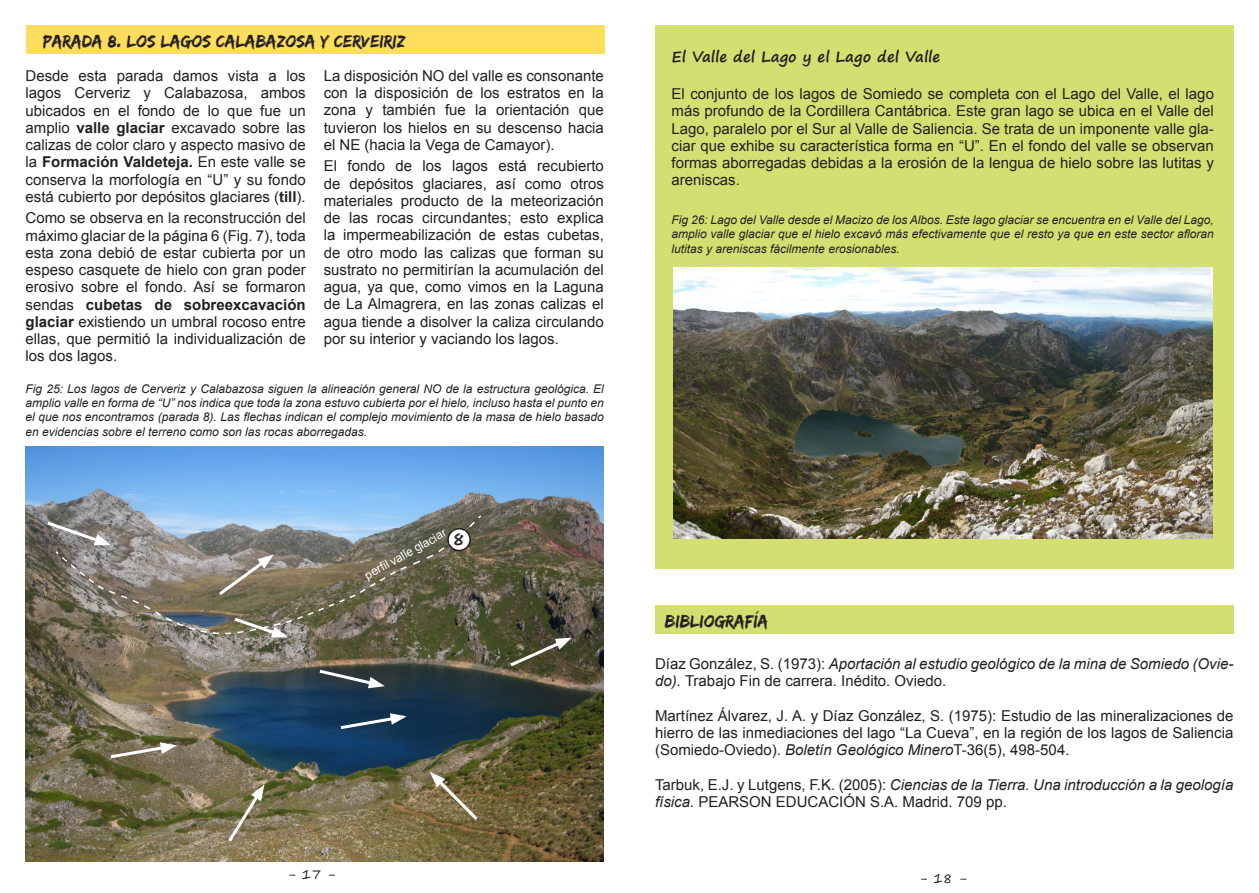
<style>
.page{position:relative;width:1259px;height:893px;background:#fff}
.page>*{position:absolute;margin:0;border:0;box-sizing:border-box;transform-origin:0 0}
.t1{font:18px "Edo SZ";color:#231f20}
.t2{font:700 18px "Segoe Print";color:#231f20}
.t3{font:15px/17.2px "Arial";color:#231f20;text-align:justify}
.t4{font:700 15px "Segoe Print";color:#231f20}
.t5{font:13.5px "Segoe Print";color:#231f20}
.t6{font:italic 12px/14.2px "Arial";color:#231f20;text-align:justify}
.t7{font:12px "Arial";color:#fff}
.s1{font-weight:700}
.s2{font-style:italic}
</style>
<div class="page">
<div style="left:655px;top:605px;width:578px;height:29px;background:#d3e071"></div>
<div style="left:655px;top:26px;width:578px;height:543px;background:#d3e071"></div>
<img style="left:673px;top:267px;width:539px;height:272px">
<div style="left:26px;top:26px;width:579px;height:28px;background:#ffdd5d"></div>
<img style="left:26px;top:446px;width:578px;height:415px">
<svg style="left:54px;top:514px;width:428px;height:121px;background:#7e7d73"></svg>
<svg style="left:430px;top:772px;width:51px;height:51px;background:#827651"></svg>
<svg style="left:225px;top:784px;width:39px;height:61px;background:#8c8365"></svg>
<svg style="left:108px;top:742px;width:69px;height:18px"></svg>
<svg style="left:337px;top:713px;width:70px;height:18px"></svg>
<svg style="left:316px;top:668px;width:69px;height:20px"></svg>
<svg style="left:507px;top:638px;width:65px;height:31px;background:#5e5e46"></svg>
<svg style="left:216px;top:554px;width:58px;height:44px;background:#948c7d"></svg>
<svg style="left:44px;top:519px;width:67px;height:26px;background:#8e8c88"></svg>
<svg style="left:231px;top:615px;width:57px;height:23px"></svg>
<p class="t1" style="left:43px;top:31px;width:364px">PARADA 8. LOS LAGOS CALABAZOSA Y CERVEIRIZ</p>
<p class="t3" style="left:26px;top:67px;width:282px">Desde esta parada damos vista a los lagos Cerveriz y Calabazosa, ambos ubicados en el fondo de lo que fue un amplio <span class="s1">valle glaciar</span> excavado sobre las calizas de color claro y aspecto masivo de la <span class="s1">Formación Valdeteja.</span> En este valle se conserva la morfología en “U” y su fondo está cubierto por depósitos glaciares (<span class="s1">till</span>).</p>
<p class="t3" style="left:26px;top:210px;width:282px">Como se observa en la reconstrucción del máximo glaciar de la página 6 (Fig. 7), toda esta zona debió de estar cubierta por un espeso casquete de hielo con gran poder erosivo sobre el fondo. Así se formaron sendas <span class="s1">cubetas de sobreexcavación glaciar</span> existiendo un umbral rocoso entre ellas, que permitió la individualización de los dos lagos.</p>
<p class="t3" style="left:324px;top:67px;width:282px">La disposición NO del valle es consonante con la disposición de los estratos en la zona y también fue la orientación que tuvieron los hielos en su descenso hacia el NE (hacia la Vega de Camayor).</p>
<p class="t3" style="left:324px;top:158px;width:282px">El fondo de los lagos está recubierto de depósitos glaciares, así como otros materiales producto de la meteorización de las rocas circundantes; esto explica la impermeabilización de estas cubetas, de otro modo las calizas que forman su sustrato no permitirían la acumulación del agua, ya que, como vimos en la Laguna de La Almagrera, en las zonas calizas el agua tiende a disolver la caliza circulando por su interior y vaciando los lagos.</p>
<p class="t6" style="left:26px;top:382px;width:580px">Fig 25: Los lagos de Cerveriz y Calabazosa siguen la alineación general NO de la estructura geológica. El amplio valle en forma de “U” nos indica que toda la zona estuvo cubierta por el hielo, incluso hasta el punto en el que nos encontramos (parada 8). Las flechas indican el complejo movimiento de la masa de hielo basado en evidencias sobre el terreno como son las rocas aborregadas.</p>
<p class="t7" style="left:362px;top:569px;width:93px;rotate:-29deg">perfi l valle glaciar</p>
<p class="t2" style="left:452px;top:522px;width:15px">8</p>
<p class="t5" style="left:287px;top:862px;width:49px">- 17 -</p>
<p class="t4" style="left:671px;top:43px;width:270px">El Valle del Lago y el Lago del Valle</p>
<p class="t3" style="left:671px;top:85px;width:544px">El conjunto de los lagos de Somiedo se completa con el Lago del Valle, el lago más profundo de la Cordillera Cantábrica. Este gran lago se ubica en el Valle del Lago, paralelo por el Sur al Valle de Saliencia. Se trata de un imponente valle gla&shy;ciar que exhibe su característica forma en “U”. En el fondo del valle se observan formas aborregadas debidas a la erosión de la lengua de hielo sobre las lutitas y areniscas.</p>
<p class="t6" style="left:671px;top:213px;width:544px">Fig 26: Lago del Valle desde el Macizo de los Albos. Este lago glaciar se encuentra en el Valle del Lago, amplio valle glaciar que el hielo excavó más efectivamente que el resto ya que en este sector afloran lutitas y areniscas fácilmente erosionables.</p>
<p class="t1" style="left:665px;top:611px;width:105px">BIBLIOGRAFÍA</p>
<p class="t3" style="left:655px;top:655px;width:580px">Díaz González, S. (1973): <span class="s2">Aportación al estudio geológico de la mina de Somiedo (Ovie&shy;do).</span> Trabajo Fin de carrera. Inédito. Oviedo.</p>
<p class="t3" style="left:655px;top:707px;width:580px">Martínez Álvarez, J. A. y Díaz González, S. (1975): Estudio de las mineralizaciones de hierro de las inmediaciones del lago “La Cueva”, en la región de los lagos de Saliencia (Somiedo-Oviedo). <span class="s2">Boletín Geológico Minero</span>T-36(5), 498-504.</p>
<p class="t3" style="left:655px;top:776px;width:580px">Tarbuk, E.J. y Lutgens, F.K. (2005): <span class="s2">Ciencias de la Tierra. Una introducción a la geología física.</span> PEARSON EDUCACIÓN S.A. Madrid. 709 pp.</p>
<p class="t5" style="left:919px;top:866px;width:49px">- 18 -</p>
</div>
